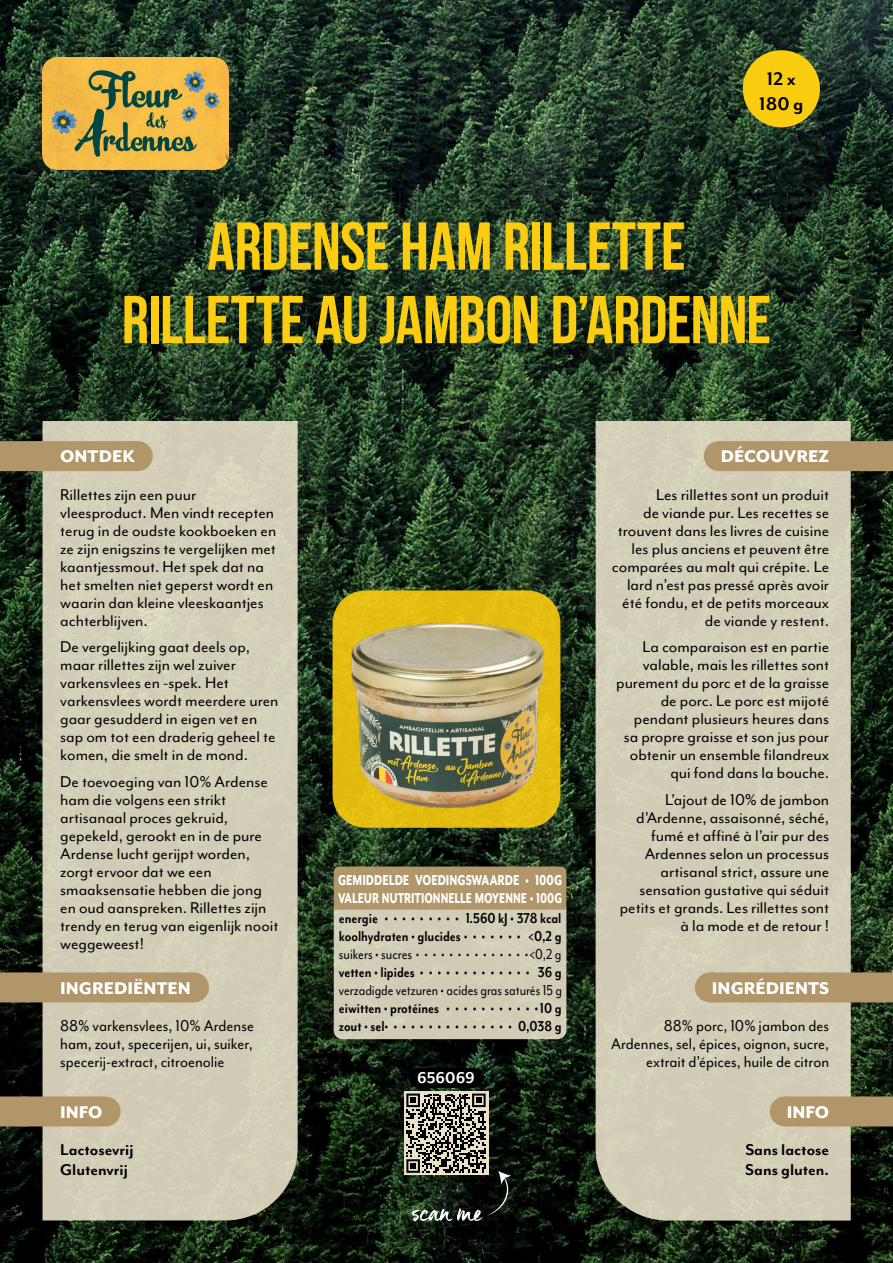
<style>
.page{position:relative;width:893px;height:1263px;background:#fff}
.page>*{position:absolute;margin:0;border:0;box-sizing:border-box;transform-origin:0 0}
.t1{font:700 67.5px/73.5px "Bebas Neue";letter-spacing:-.01em;color:#fbcd10;text-align:center}
.t2{font:700 21px/25.2px "Mr Eaves Mod OT";color:#000;text-align:center}
.t3{font:800 19.5px "Mr Eaves Mod OT";color:#fff}
.t4{font:18px/18px "Mr Eaves Mod OT";color:#000}
.t5{font:18px/18px "Mr Eaves Mod OT";color:#000;text-align:justify;scale:.94 1}
.t6{font:700 18px/20.1px "Mr Eaves Mod OT";color:#000}
.t7{font:700 18px "Mr Eaves Mod OT";color:#fff}
.t8{font:700 16.5px/18px "Mr Eaves Mod OT";color:#000;text-align:right;scale:.85 1}
.t9{font:800 16.5px/18px "Mr Eaves Mod OT";color:#fff;scale:.73 1}
.t10{font:16.5px "Mr Eaves Mod OT";color:#000;scale:.84 1}
.t11{font:16.5px "Mr Eaves Mod OT";color:#000;scale:.85 1}
</style>
<div class="page">
<img style="left:0;top:0;width:893px;height:1263px">
<div style="left:43px;top:421px;width:255px;height:799px;background:#d3cdb7"></div>
<div style="left:596px;top:421px;width:255px;height:799px;background:#d2cdb6"></div>
<img style="left:298px;top:569px;width:297px;height:280px">
<img style="left:43px;top:58px;width:186px;height:118px">
<div style="left:404px;top:1091px;width:84px;height:84px;background:#e9e1ca"></div>
<div style="left:0;top:441px;width:137px;height:30px;background:#b09669"></div>
<svg style="left:67px;top:441px;width:21px;height:1px"></svg>
<hr style="left:137px;top:441px;width:1px;height:30px;background:#b09669">
<div style="left:0;top:1096px;width:105px;height:30px;background:#b09669"></div>
<svg style="left:24px;top:1096px;width:40px;height:1px"></svg>
<hr style="left:105px;top:1096px;width:1px;height:30px;background:#b09669">
<div style="left:0;top:972px;width:193px;height:30px;background:#b09669"></div>
<svg style="left:27px;top:972px;width:124px;height:1px"></svg>
<hr style="left:193px;top:972px;width:1px;height:30px;background:#b09669">
<div style="left:785px;top:1096px;width:108px;height:30px;background:#b09669"></div>
<svg style="left:863px;top:1096px;width:29px;height:1px"></svg>
<div style="left:710px;top:972px;width:183px;height:30px;background:#b09669"></div>
<svg style="left:787px;top:972px;width:105px;height:1px"></svg>
<div style="left:719px;top:441px;width:174px;height:30px;background:#b09669"></div>
<svg style="left:841px;top:441px;width:45px;height:1px"></svg>
<div style="left:409px;top:1068px;width:74px;height:20px;background:#000;border-radius:10px"></div>
<div style="left:743px;top:50px;width:77px;height:77px;background:#fbcd10;border-radius:50%"></div>
<svg style="left:406px;top:1093px;width:105px;height:128px"></svg>
<svg style="left:334px;top:866px;width:232px;height:173px;background:#c9bea2"></svg>
<p class="t2" style="left:759px;top:66px;width:46px">12 x<br>180 g</p>
<h1 class="t1" style="left:122px;top:209px;width:651px">ARDENSE HAM RILLETTE<br>RILLETTE AU JAMBON D’ARDENNE</h1>
<p class="t3" style="left:60px;top:446px;width:76px">ONTDEK</p>
<p class="t4" style="left:60px;top:485px;width:218px">Rillettes zijn een puur vleesproduct. Men vindt recepten terug in de oudste kookboeken en ze zijn enigszins te vergelijken met kaantjessmout. Het spek dat na het smelten niet geperst wordt en waarin dan kleine vleeskaantjes achterblijven.</p>
<p class="t4" style="left:60px;top:638px;width:220px">De vergelijking gaat deels op, maar rillettes zijn wel zuiver varkensvlees en -spek. Het varkensvlees wordt meerdere uren gaar gesudderd in eigen vet en sap om tot een draderig geheel te komen, die smelt in de mond.</p>
<p class="t4" style="left:60px;top:772px;width:220px">De toevoeging van 10% Ardense ham die volgens een strikt artisanaal proces gekruid, gepekeld, gerookt en in de pure<br>Ardense lucht gerijpt worden, zorgt ervoor dat we een smaaksensatie hebben die jong en oud aanspreken. Rillettes zijn trendy en terug van eigenlijk nooit weggeweest!</p>
<p class="t3" style="left:60px;top:977px;width:132px">INGREDIËNTEN</p>
<p class="t5" style="left:60px;top:1017px;width:208px">88% varkensvlees, 10% Ardense ham, zout, specerijen, ui, suiker, specerij-extract, citroenolie</p>
<p class="t3" style="left:60px;top:1101px;width:44px">INFO</p>
<p class="t6" style="left:60px;top:1140px;width:75px">Lactosevrij<br>Glutenvrij</p>
<p class="t9" style="left:338px;top:871px;width:308px">GEMIDDELDE VOEDINGSWAARDE • 100G<br>VALEUR NUTRITIONNELLE MOYENNE • 100G</p>
<p class="t8" style="left:339px;top:909px;width:47px">energie</p>
<p class="t8" style="left:339px;top:909px;width:263px">1.560 kJ • 378 kcal<br>koolhydraten • glucides • • • • • • • &lt;0,2 g</p>
<p class="t11" style="left:339px;top:945px;width:91px">suikers • sucres ••••••••••••••</p>
<p class="t11" style="left:529px;top:945px;width:40px">&lt;0,2 g</p>
<p class="t8" style="left:339px;top:963px;width:91px">vetten • lipides</p>
<p class="t8" style="left:538px;top:963px;width:29px">36 g</p>
<p class="t10" style="left:339px;top:981px;width:267px">verzadigde vetzuren • acides gras saturés 15 g</p>
<p class="t8" style="left:339px;top:999px;width:119px">eiwitten • protéines</p>
<p class="t8" style="left:339px;top:999px;width:263px">10 g<br>zout • sel • • • • • • • • • • • • • • • 0,038 g</p>
<p class="t7" style="left:417px;top:1068px;width:59px">656069</p>
<p class="t3" style="left:721px;top:446px;width:110px">DÉCOUVREZ</p>
<p class="t4" style="left:612px;top:485px;width:219px;text-align:right">Les rillettes sont un produit<br>de viande pur. Les recettes se trouvent dans les livres de cuisine les plus anciens et peuvent être comparées au malt qui crépite. Le lard n’est pas pressé après avoir été fondu, et de petits morceaux de viande y restent.</p>
<p class="t4" style="left:616px;top:638px;width:215px;text-align:right">La comparaison est en partie valable, mais les rillettes sont purement du porc et de la graisse de porc. Le porc est mijoté pendant plusieurs heures dans sa propre graisse et son jus pour obtenir un ensemble filandreux qui fond dans la bouche.</p>
<p class="t4" style="left:620px;top:790px;width:211px;text-align:right">L’ajout de 10% de jambon d’Ardenne, assaisonné, séché, fumé et affiné à l’air pur des<br>Ardennes selon un processus artisanal strict, assure une sensation gustative qui séduit petits et grands. Les rillettes sont à la mode et de retour !</p>
<p class="t3" style="left:712px;top:977px;width:119px">INGRÉDIENTS</p>
<p class="t5" style="left:611px;top:1017px;width:233px;text-align:right">88% porc, 10% jambon des<br>Ardennes, sel, épices, oignon, sucre, extrait d’épices, huile de citron</p>
<p class="t3" style="left:787px;top:1101px;width:44px">INFO</p>
<p class="t6" style="left:745px;top:1140px;width:85px">Sans lactose<br>Sans gluten.</p>
</div>
